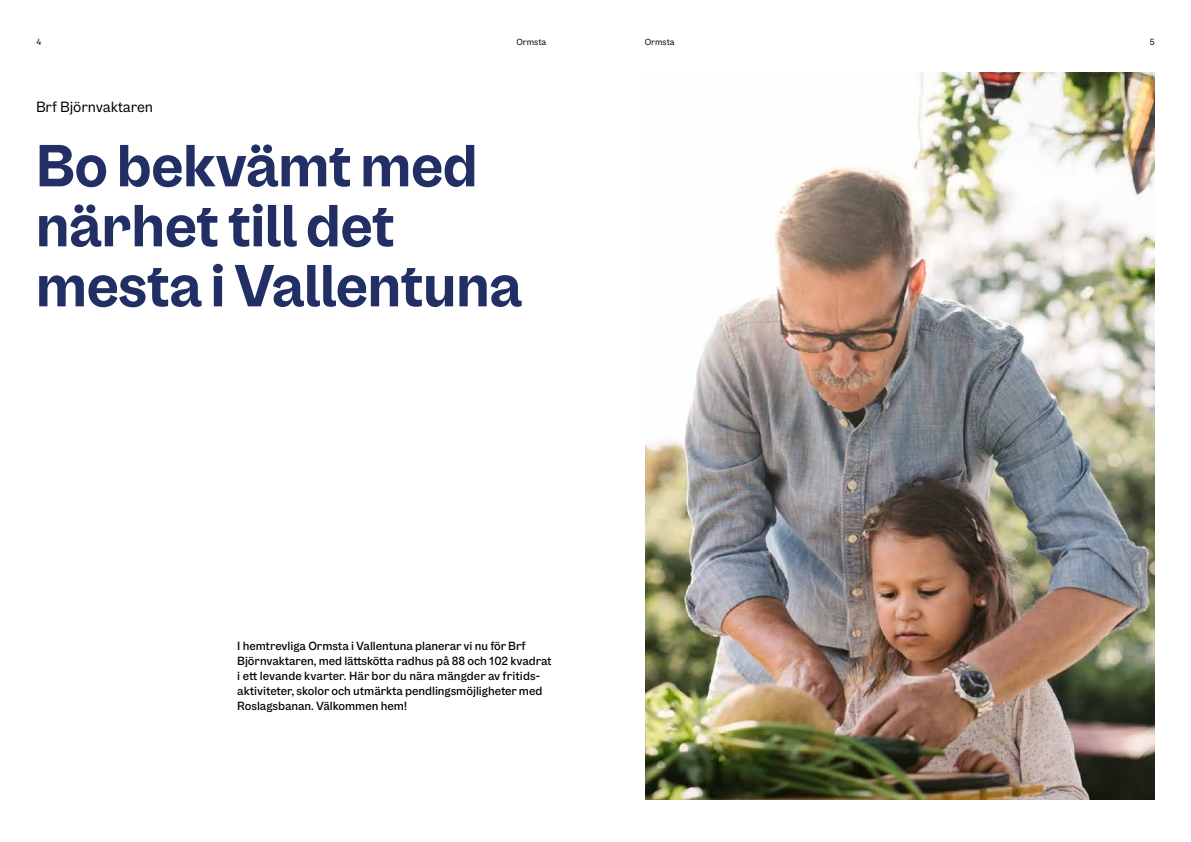
<style>
.page{position:relative;width:1191px;height:842px;background:#fff}
.page>*{position:absolute;margin:0;border:0;box-sizing:border-box;transform-origin:0 0}
.t1{font:700 60px/60px "OBOS Display";color:#222f65}
.t2{font:15px "OBOS Text";color:#000}
.t3{font:500 12px/15px "OBOS Text";color:#000}
.t4{font:9px "OBOS Text";color:#000}
</style>
<div class="page">
<img style="left:645px;top:72px;width:510px;height:728px">
<p class="t4" style="left:36px;top:36px;width:7px">4</p>
<p class="t4" style="left:516px;top:36px;width:31px">Ormsta</p>
<p class="t4" style="left:644px;top:36px;width:31px">Ormsta</p>
<p class="t4" style="left:1149px;top:36px;width:7px">5</p>
<p class="t2" style="left:36px;top:97px;width:119px">Brf Björnvaktaren</p>
<h1 class="t1" style="left:36px;top:136px;width:487px">Bo bekvämt med närhet till det mesta i Vallentuna</h1>
<p class="t3" style="left:237px;top:638px;width:316px">I hemtrevliga Ormsta i Vallentuna planerar vi nu för Brf Björnvaktaren, med lättskötta radhus på 88 och 102 kvadrat i ett levande kvarter. Här bor du nära mängder av fritids&shy;aktiviteter, skolor och utmärkta pendlingsmöjligheter med Roslagsbanan. Välkommen hem!</p>
</div>
